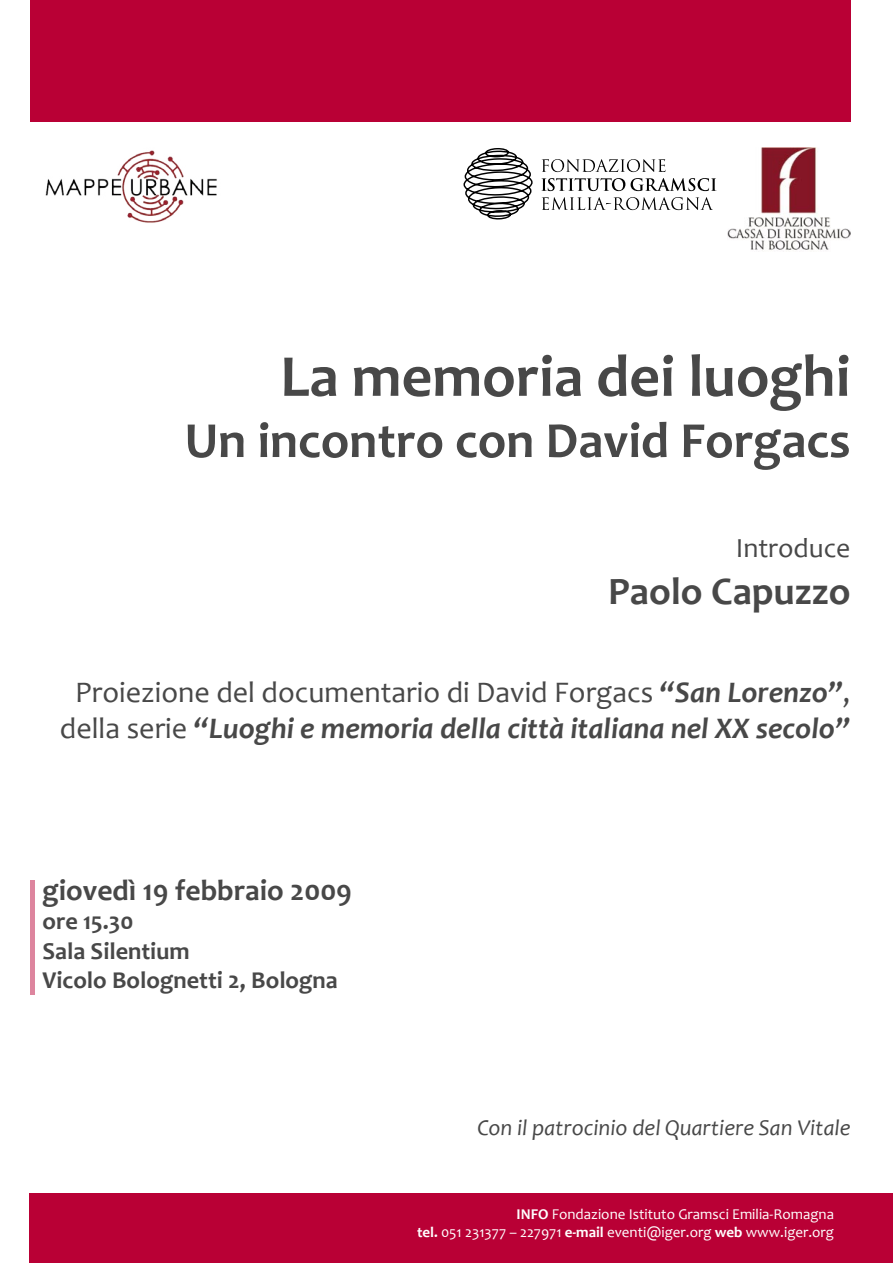
<style>
.page{position:relative;width:893px;height:1263px;background:#fff}
.page>*{position:absolute;margin:0;border:0;box-sizing:border-box;transform-origin:0 0}
.t1{font:700 60px "Candara";color:#484848}
.t2{font:700 51px "Candara";color:#484848}
.t3{font:700 39px "Candara";color:#484848}
.t4{font:italic 700 30px "Candara";color:#484848}
.t5{font:30px "Candara";color:#484848}
.t6{font:700 29.7px "Candara";color:#484848}
.t7{font:27.75px "Candara";color:#484848}
.t8{font:700 24.3px "Candara";color:#484848}
.t9{font:italic 22.65px "Candara";color:#484848}
.t10{font:15px "Candara";color:#fff}
.s1{font-weight:700;font-style:italic}
.s2{font-weight:400;font-style:normal}
.s3{font-weight:700}
</style>
<div class="page">
<div style="left:30px;top:0;width:820px;height:122px;background:#b90035"></div>
<div style="left:30px;top:1193px;width:863px;height:70px;background:#b90035"></div>
<svg style="left:542px;top:197px;width:171px;height:13px"></svg>
<svg style="left:541px;top:178px;width:84px;height:13px"></svg>
<svg style="left:631px;top:178px;width:85px;height:13px"></svg>
<svg style="left:542px;top:159px;width:123px;height:13px"></svg>
<svg style="left:463px;top:148px;width:70px;height:71px"></svg>
<div style="left:30px;top:880px;width:5px;height:115px;background:#dd859e"></div>
<img style="left:727px;top:148px;width:123px;height:103px">
<img style="left:45px;top:150px;width:172px;height:73px">
<p class="t1" style="left:280px;top:340px;width:572px">La memoria dei luoghi</p>
<p class="t2" style="left:185px;top:410px;width:667px">Un incontro con David Forgacs</p>
<p class="t7" style="left:736px;top:531px;width:116px">Introduce</p>
<p class="t3" style="left:608px;top:567px;width:244px">Paolo Capuzzo</p>
<p class="t5" style="left:75px;top:674px;width:777px">Proiezione del documentario di David Forgacs <span class="s1">“San Lorenzo”</span>,</p>
<p class="t4" style="left:60px;top:710px;width:792px"><span class="s2">della serie</span> “Luoghi e memoria della città italiana nel XX secolo”</p>
<p class="t6" style="left:43px;top:873px;width:311px">giovedì 19 febbraio 2009</p>
<p class="t8" style="left:43px;top:907px;width:92px">ore 15.30</p>
<p class="t8" style="left:43px;top:936px;width:149px">Sala Silentium</p>
<p class="t8" style="left:43px;top:965px;width:297px">Vicolo Bolognetti 2, Bologna</p>
<p class="t9" style="left:477px;top:1114px;width:375px">Con il patrocinio del Quartiere San Vitale</p>
<p class="t10" style="left:516px;top:1205px;width:319px"><span class="s3">INFO</span> Fondazione Istituto Gramsci Emilia-Romagna</p>
<p class="t10" style="left:417px;top:1223px;width:418px"><span class="s3">tel.</span> 051 231377 – 227971 <span class="s3">e-mail</span> eventi@iger.org <span class="s3">web</span> www.iger.org</p>
</div>
